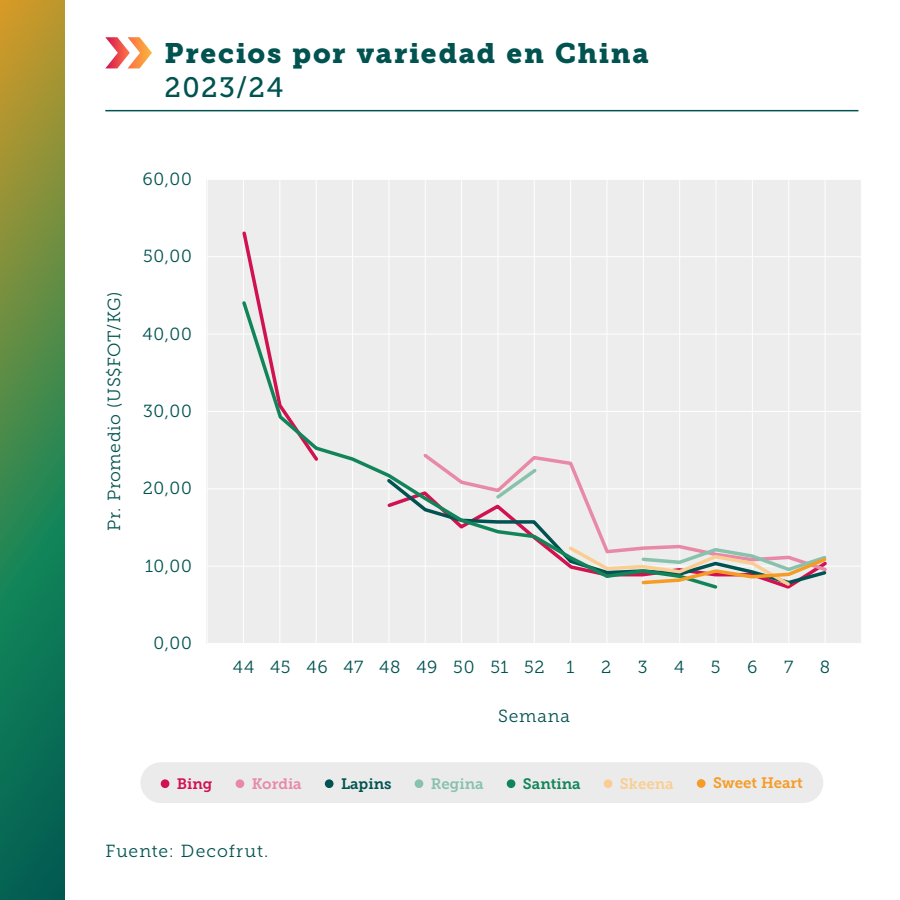
<style>
.page{position:relative;width:900px;height:900px;background:#fff}
.page>*{position:absolute;margin:0;border:0;box-sizing:border-box;transform-origin:0 0}
.t1{font:28px "Museo Slab 900";letter-spacing:.06em;color:#005350}
.t2{font:28px "Museo Slab 500";letter-spacing:.06em;color:#005350}
.t3{font:17.5px "Museo Slab 300";letter-spacing:.045em;color:#005350}
.t4{font:15px "Museo Slab 700";color:#f59c26}
.t5{font:15px "Museo Slab 700";color:#118559}
.t6{font:15px "Museo Slab 700";color:#e889a8}
.t7{font:15px "Museo Slab 700";color:#005350}
.t8{font:15px "Museo Slab 700";color:#88c2ac}
.t9{font:15px "Museo Slab 700";color:#face93}
.t10{font:15px "Museo Slab 700";color:#d11250}
</style>
<div class="page">
<div style="left:207px;top:179px;width:655px;height:464px;background:#ededed"></div>
<svg style="left:0;top:0;width:65px;height:900px"></svg>
<hr style="left:105px;top:110px;width:753px;height:1px;background:#005350">
<svg style="left:105px;top:37px;width:47px;height:31px"></svg>
<hr style="left:207px;top:179px;width:654px;height:1px;background:#fff">
<hr style="left:207px;top:566px;width:654px;height:1px;background:#fff">
<hr style="left:207px;top:488px;width:654px;height:1px;background:#fff">
<hr style="left:207px;top:411px;width:654px;height:1px;background:#fff">
<hr style="left:207px;top:334px;width:654px;height:1px;background:#fff">
<hr style="left:207px;top:256px;width:654px;height:1px;background:#fff">
<hr style="left:207px;top:179px;width:1px;height:464px;background:#fff">
<hr style="left:243px;top:179px;width:1px;height:464px;background:#fff">
<hr style="left:279px;top:179px;width:1px;height:464px;background:#fff">
<hr style="left:316px;top:179px;width:1px;height:464px;background:#fff">
<hr style="left:352px;top:179px;width:1px;height:464px;background:#fff">
<hr style="left:388px;top:179px;width:1px;height:464px;background:#fff">
<hr style="left:425px;top:179px;width:1px;height:464px;background:#fff">
<hr style="left:461px;top:179px;width:1px;height:464px;background:#fff">
<hr style="left:497px;top:179px;width:1px;height:464px;background:#fff">
<hr style="left:534px;top:179px;width:1px;height:464px;background:#fff">
<hr style="left:570px;top:179px;width:1px;height:464px;background:#fff">
<hr style="left:606px;top:179px;width:1px;height:464px;background:#fff">
<hr style="left:643px;top:179px;width:1px;height:464px;background:#fff">
<hr style="left:679px;top:179px;width:1px;height:464px;background:#fff">
<hr style="left:716px;top:179px;width:1px;height:464px;background:#fff">
<hr style="left:752px;top:179px;width:1px;height:464px;background:#fff">
<hr style="left:788px;top:179px;width:1px;height:464px;background:#fff">
<hr style="left:825px;top:179px;width:1px;height:464px;background:#fff">
<hr style="left:861px;top:179px;width:1px;height:464px;background:#fff">
<svg style="left:242px;top:231px;width:18px;height:68px"></svg>
<svg style="left:242px;top:299px;width:474px;height:267px"></svg>
<svg style="left:566px;top:544px;width:261px;height:45px"></svg>
<div style="left:140px;top:762px;width:683px;height:41px;background:#ebebeb;border-radius:20px"></div>
<div style="left:236px;top:779px;width:8px;height:9px;background:#e889a8;border-radius:50%"></div>
<div style="left:161px;top:779px;width:8px;height:9px;background:#d11250;border-radius:50%"></div>
<div style="left:507px;top:779px;width:8px;height:9px;background:#118559;border-radius:50%"></div>
<div style="left:415px;top:779px;width:8px;height:9px;background:#88c2ac;border-radius:50%"></div>
<div style="left:325px;top:779px;width:9px;height:9px;background:#005350;border-radius:50%"></div>
<div style="left:604px;top:779px;width:8px;height:9px;background:#face93;border-radius:50%"></div>
<div style="left:697px;top:779px;width:9px;height:9px;background:#f59c26;border-radius:50%"></div>
<h1 class="t1" style="left:165px;top:37px;width:486px">Precios por variedad en China</h1>
<h1 class="t2" style="left:165px;top:72px;width:121px">2023/24</h1>
<p class="t3" style="left:143px;top:169px;width:51px">60,00</p>
<p class="t3" style="left:105px;top:531px;width:240px;rotate:-90deg">Pr. Promedio (US$FOT/KG)</p>
<p class="t3" style="left:143px;top:247px;width:50px">50,00</p>
<p class="t3" style="left:143px;top:324px;width:51px">40,00</p>
<p class="t3" style="left:143px;top:401px;width:50px">30,00</p>
<p class="t3" style="left:143px;top:479px;width:51px">20,00</p>
<p class="t3" style="left:145px;top:556px;width:48px">10,00</p>
<p class="t3" style="left:153px;top:633px;width:40px">0,00</p>
<p class="t3" style="left:233px;top:657px;width:313px">44 45 46 47 48 49 50 51 52</p>
<p class="t3" style="left:567px;top:657px;width:9px">1</p>
<p class="t3" style="left:601px;top:657px;width:12px">2</p>
<p class="t3" style="left:638px;top:657px;width:11px">3</p>
<p class="t3" style="left:674px;top:657px;width:12px">4</p>
<p class="t3" style="left:711px;top:657px;width:11px">5</p>
<p class="t3" style="left:747px;top:657px;width:12px">6</p>
<p class="t3" style="left:784px;top:657px;width:11px">7</p>
<p class="t3" style="left:820px;top:657px;width:12px">8</p>
<p class="t3" style="left:498px;top:707px;width:73px">Semana</p>
<p class="t10" style="left:177px;top:775px;width:37px">Bing</p>
<p class="t6" style="left:252px;top:775px;width:51px">Kordia</p>
<p class="t7" style="left:341px;top:775px;width:52px">Lapins</p>
<p class="t8" style="left:431px;top:775px;width:54px">Regina</p>
<p class="t5" style="left:523px;top:775px;width:59px">Santina</p>
<p class="t9" style="left:620px;top:775px;width:55px">Skeena</p>
<p class="t4" style="left:713px;top:775px;width:92px">Sweet Heart</p>
<p class="t3" style="left:105px;top:841px;width:165px">Fuente: Decofrut.</p>
</div>
